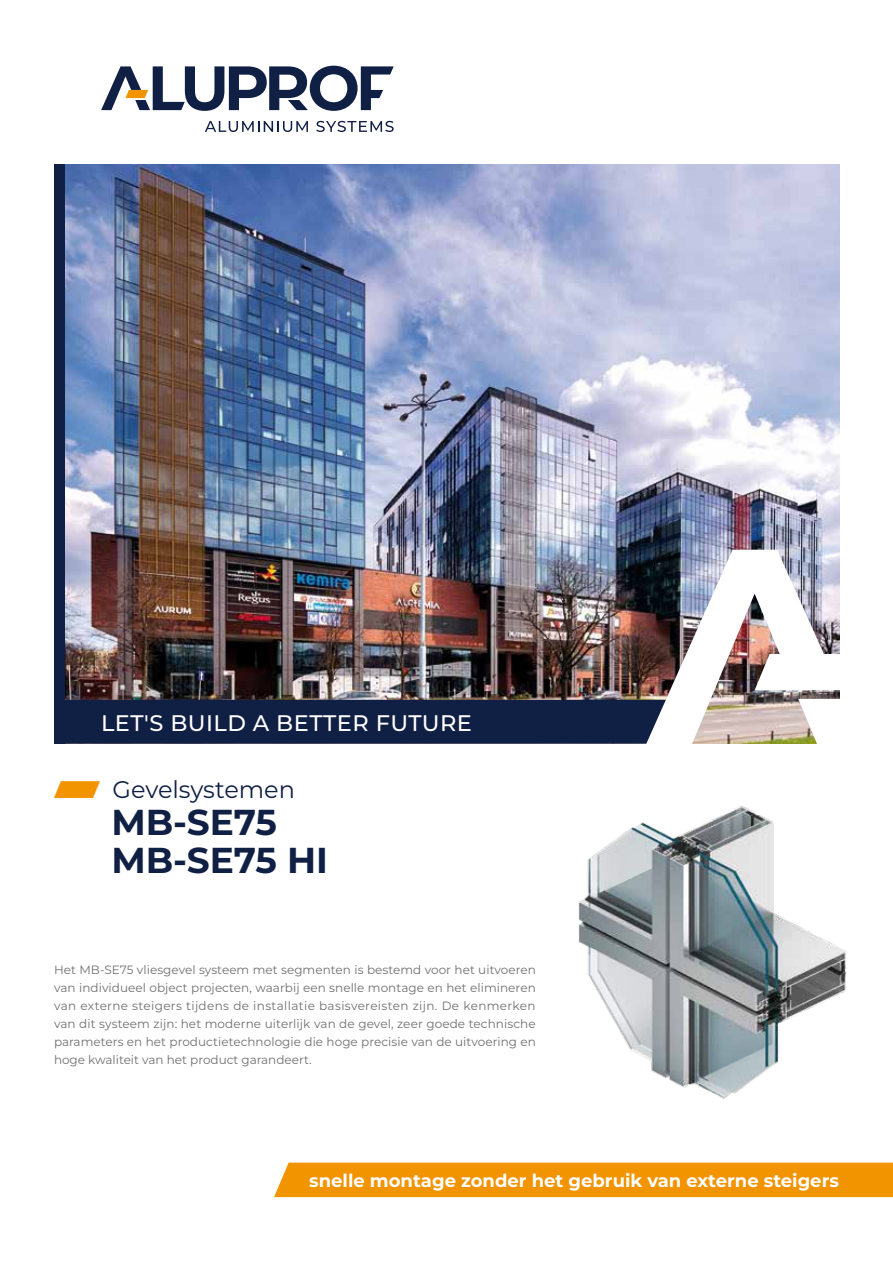
<style>
.page{position:relative;width:893px;height:1263px;background:#fff}
.page>*{position:absolute;margin:0;border:0;box-sizing:border-box;transform-origin:0 0}
.t1{font:700 36px/37.5px "Montserrat Alu";color:#101f44}
.t2{font:24px "Montserrat Alu";color:#101f44}
.t3{font:500 22.5px "Montserrat Alu";letter-spacing:.02em;color:#fff}
.t4{font:700 18px "Montserrat Alu";color:#fff}
.t5{font:12px/18px "Montserrat Alu";color:#716f6f;text-align:justify}
.s1{color:#f29300}
</style>
<div class="page">
<img style="left:65px;top:164px;width:774px;height:536px">
<div style="left:274px;top:1162px;width:619px;height:35px;background:#f29300"></div>
<img style="left:579px;top:805px;width:268px;height:294px">
<div style="left:54px;top:164px;width:11px;height:580px;background:#101f44"></div>
<div style="left:54px;top:700px;width:619px;height:44px;background:#101f44"></div>
<img style="left:644px;top:550px;width:196px;height:194px">
<svg style="left:101px;top:66px;width:293px;height:45px"></svg>
<svg style="left:205px;top:121px;width:103px;height:11px"></svg>
<svg style="left:316px;top:121px;width:78px;height:11px"></svg>
<h3 class="t3" style="left:101px;top:707px;width:372px">LET'S BUILD A BETTER FUTURE</h3>
<h2 class="t2" style="left:54px;top:773px;width:243px"><span class="s1">⸠</span> Gevelsystemen</h2>
<h1 class="t1" style="left:111px;top:802px;width:218px">MB-SE75<br>MB-SE75 HI</h1>
<p class="t5" style="left:54px;top:960px;width:483px">Het MB-SE75 vliesgevel systeem met segmenten is bestemd voor het uitvoeren van individueel object projecten, waarbij een snelle montage en het elimineren van externe steigers tijdens de installatie basisvereisten zijn. De kenmerken van dit systeem zijn: het moderne uiterlijk van de gevel, zeer goede technische parameters en het productietechnologie die hoge precisie van de uitvoering en hoge kwaliteit van het product garandeert.</p>
<h3 class="t4" style="left:309px;top:1167px;width:531px">snelle montage zonder het gebruik van externe steigers</h3>
</div>
